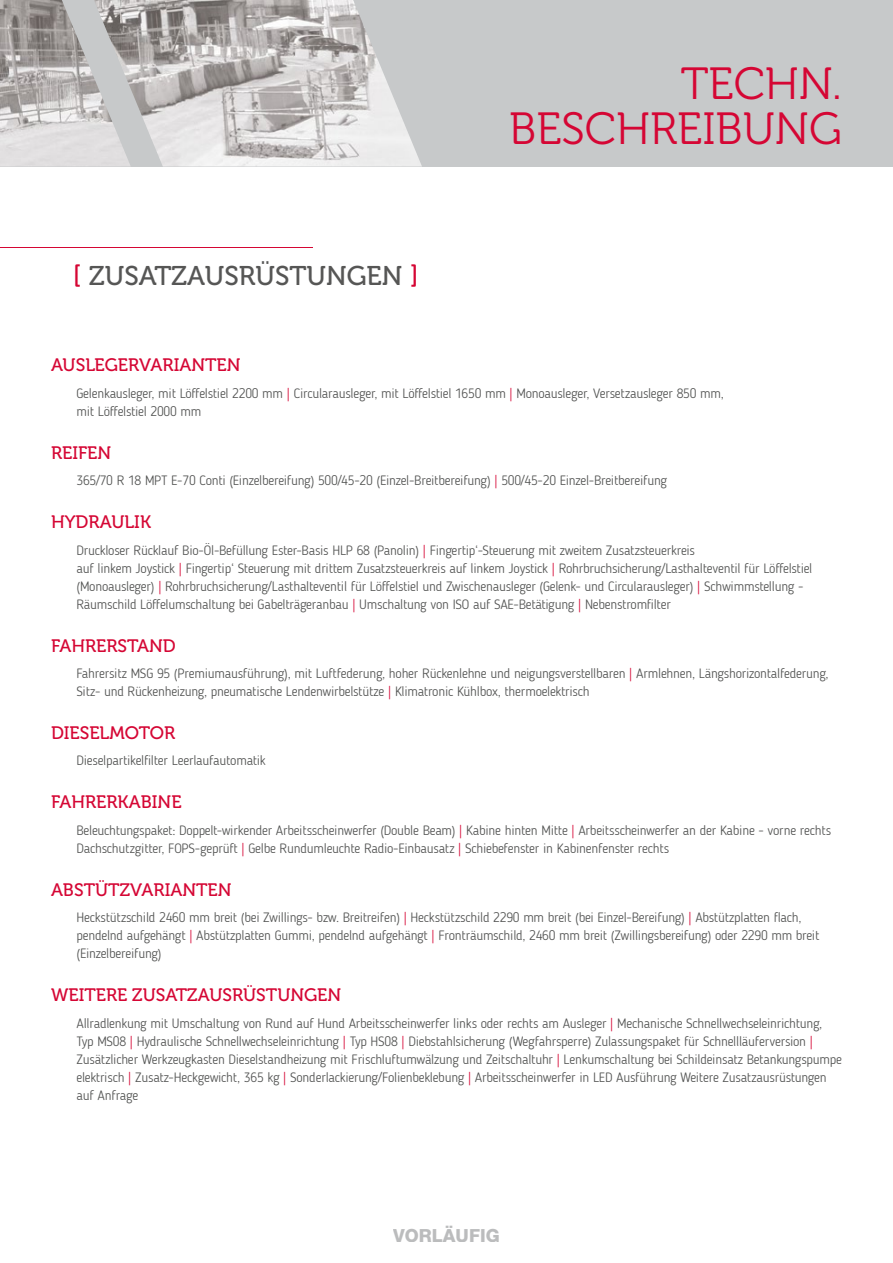
<style>
.page{position:relative;width:893px;height:1263px;background:#fff}
.page>*{position:absolute;margin:0;border:0;box-sizing:border-box;transform-origin:0 0}
.t1{font:45px/45px "Museo 300";color:#d50634;text-align:right}
.t2{font:27px "Museo 500";color:#565655}
.t3{font:18px "Museo 500";color:#d50634}
.t4{font:800 18px "Helvetica Neue LT Com";color:#bbbcbd}
.t5{font:300 13.5px/18px "Blogger Sans";letter-spacing:-.015em;color:#535453}
.s1{color:#d50634}
</style>
<div class="page">
<div style="left:0;top:0;width:893px;height:167px;background:#c7c9ca"></div>
<img style="left:131px;top:0;width:291px;height:167px">
<img style="left:0;top:0;width:131px;height:167px">
<hr style="left:1px;top:247px;width:312px;height:1px;background:#d50634">
<h2 class="t2" style="left:73px;top:261px;width:347px"><span class="s1">[</span> ZUSATZAUSRÜSTUNGEN <span class="s1">]</span></h2>
<h1 class="t1" style="left:509px;top:62px;width:334px">TECHN.<br>BESCHREIBUNG</h1>
<h3 class="t3" style="left:51px;top:355px;width:191px">AUSLEGERVARIANTEN</h3>
<p class="t5" style="left:77px;top:384px;width:649px">Gelenkausleger, mit Löffelstiel 2200 mm <span class="s1">|</span> Circularausleger, mit Löffelstiel 1650 mm <span class="s1">|</span> Monoausleger, Versetzausleger 850 mm, mit Löffelstiel 2000 mm</p>
<h3 class="t3" style="left:51px;top:443px;width:62px">REIFEN</h3>
<p class="t5" style="left:77px;top:472px;width:592px">365/70 R 18 MPT E-70 Conti (Einzelbereifung) 500/45-20 (Einzel-Breitbereifung) <span class="s1">|</span> 500/45-20 Einzel-Breitbereifung</p>
<h3 class="t3" style="left:51px;top:512px;width:101px">HYDRAULIK</h3>
<p class="t5" style="left:77px;top:541px;width:737px">Druckloser Rücklauf Bio-Öl-Befüllung Ester-Basis HLP 68 (Panolin) <span class="s1">|</span> Fingertip‘-Steuerung mit zweitem Zusatzsteuerkreis<br>auf linkem Joystick <span class="s1">|</span> Fingertip‘ Steuerung mit drittem Zusatzsteuerkreis auf linkem Joystick <span class="s1">|</span> Rohrbruchsicherung/Lasthalteventil für Löffelstiel (Monoausleger) <span class="s1">|</span> Rohrbruchsicherung/Lasthalteventil für Löffelstiel und Zwischenausleger (Gelenk- und Circularausleger) <span class="s1">|</span> Schwimmstellung - Räumschild Löffelumschaltung bei Gabelträgeranbau <span class="s1">|</span> Umschaltung von ISO auf SAE-Betätigung <span class="s1">|</span> Nebenstromfilter</p>
<h3 class="t3" style="left:51px;top:635px;width:126px">FAHRERSTAND</h3>
<p class="t5" style="left:77px;top:664px;width:754px">Fahrersitz MSG 95 (Premiumausführung), mit Luftfederung, hoher Rückenlehne und neigungsverstellbaren <span class="s1">|</span> Armlehnen, Längshorizontalfederung,<br>Sitz- und Rückenheizung, pneumatische Lendenwirbelstütze <span class="s1">|</span> Klimatronic Kühlbox, thermoelektrisch</p>
<h3 class="t3" style="left:51px;top:723px;width:126px">DIESELMOTOR</h3>
<p class="t5" style="left:77px;top:752px;width:191px">Dieselpartikelfilter Leerlaufautomatik</p>
<h3 class="t3" style="left:51px;top:792px;width:132px">FAHRERKABINE</h3>
<p class="t5" style="left:77px;top:821px;width:756px">Beleuchtungspaket: Doppelt-wirkender Arbeitsscheinwerfer (Double Beam) <span class="s1">|</span> Kabine hinten Mitte <span class="s1">|</span> Arbeitsscheinwerfer an der Kabine - vorne rechts<br>Dachschutzgitter, FOPS-geprüft <span class="s1">|</span> Gelbe Rundumleuchte Radio-Einbausatz <span class="s1">|</span> Schiebefenster in Kabinenfenster rechts</p>
<h3 class="t3" style="left:51px;top:880px;width:182px">ABSTÜTZVARIANTEN</h3>
<p class="t5" style="left:77px;top:908px;width:744px">Heckstützschild 2460 mm breit (bei Zwillings- bzw. Breitreifen) <span class="s1">|</span> Heckstützschild 2290 mm breit (bei Einzel-Bereifung) <span class="s1">|</span> Abstützplatten flach, pendelnd aufgehängt <span class="s1">|</span> Abstützplatten Gummi, pendelnd aufgehängt <span class="s1">|</span> Fronträumschild, 2460 mm breit (Zwillingsbereifung) oder 2290 mm breit (Einzelbereifung)</p>
<h3 class="t3" style="left:51px;top:985px;width:292px">WEITERE ZUSATZAUSRÜSTUNGEN</h3>
<p class="t5" style="left:77px;top:1014px;width:767px">Allradlenkung mit Umschaltung von Rund auf Hund Arbeitsscheinwerfer links oder rechts am Ausleger <span class="s1">|</span> Mechanische Schnellwechseleinrichtung, Typ MS08 <span class="s1">|</span> Hydraulische Schnellwechseleinrichtung <span class="s1">|</span> Typ HS08 <span class="s1">|</span> Diebstahlsicherung (Wegfahrsperre) Zulassungspaket für Schnellläuferversion <span class="s1">| </span>Zusätzlicher Werkzeugkasten Dieselstandheizung mit Frischluftumwälzung und Zeitschaltuhr <span class="s1">|</span> Lenkumschaltung bei Schildeinsatz Betankungspumpe elektrisch <span class="s1">|</span> Zusatz-Heckgewicht, 365 kg <span class="s1">|</span> Sonderlackierung/Folienbeklebung <span class="s1">|</span> Arbeitsscheinwerfer in LED Ausführung Weitere Zusatzausrüstungen auf Anfrage</p>
<h3 class="t4" style="left:393px;top:1224px;width:108px">VORLÄUFIG</h3>
</div>
